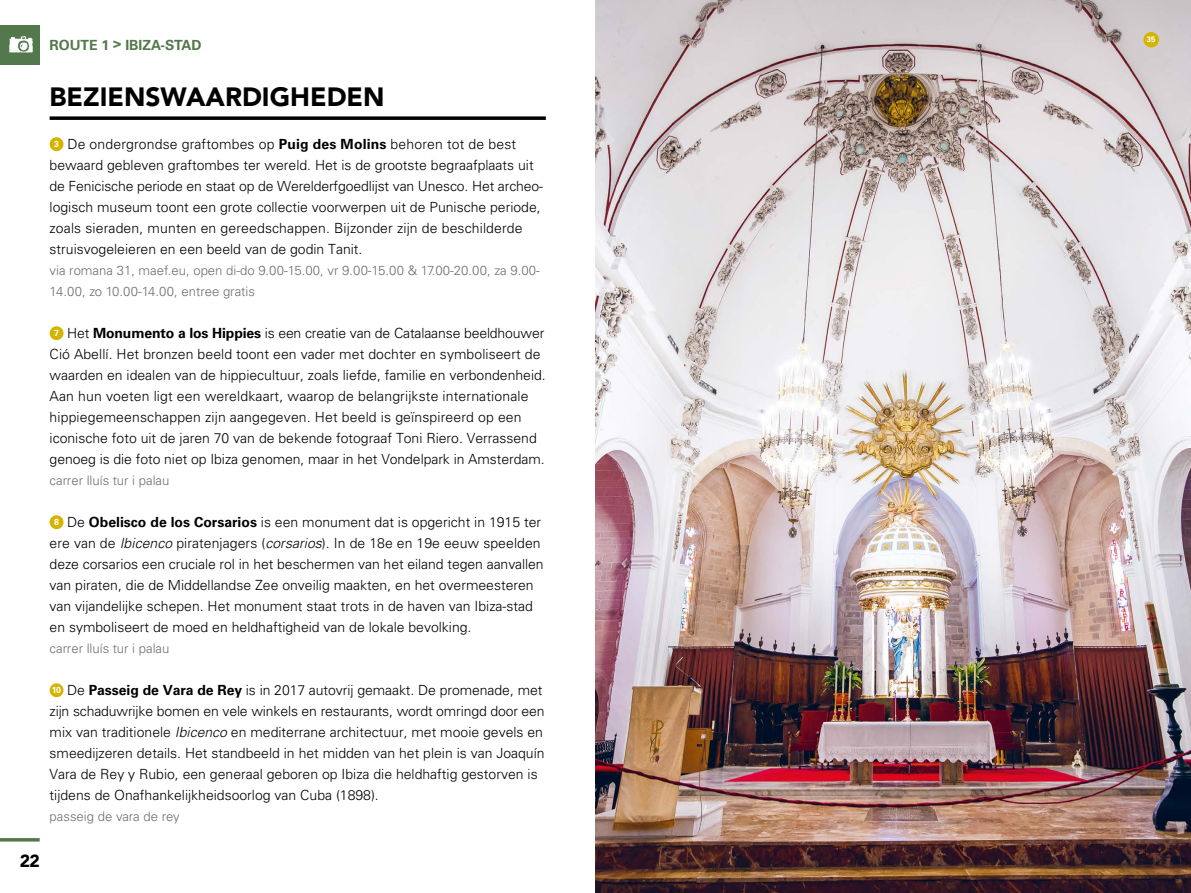
<style>
.page{position:relative;width:1191px;height:893px;background:#fff}
.page>*{position:absolute;margin:0;border:0;box-sizing:border-box;transform-origin:0 0}
.t1{font:900 26.25px "Avenir LT Std";color:#000}
.t2{font:900 17.5px "Avenir LT Std";color:#000}
.t3{font:300 14px/21px "Univers LT Std";color:#000}
.t4{font:700 14px "Univers LT Std";color:#53784b}
.t5{font:300 13.12px/21px "Univers LT Std";color:#706f6f}
.t6{font:700 7.88px "Univers LT Std";color:#fff}
.s1{font-weight:700;font-size:8.75px;color:#fff}
.s2{font-weight:700}
.s3{font-style:italic}
</style>
<div class="page">
<hr style="left:0;top:838px;width:40px;height:3px;background:#53784b">
<img style="left:595px;top:0;width:596px;height:893px">
<div style="left:0;top:25px;width:40px;height:39px;background:#53784b"></div>
<img style="left:9px;top:36px;width:24px;height:17px">
<svg style="left:50px;top:116px;width:496px;height:4px"></svg>
<div style="left:50px;top:137px;width:13px;height:14px;background:#d5b400;border-radius:50%"></div>
<div style="left:50px;top:326px;width:13px;height:14px;background:#d5b400;border-radius:50%"></div>
<div style="left:50px;top:515px;width:13px;height:14px;background:#d5b400;border-radius:50%"></div>
<div style="left:50px;top:683px;width:13px;height:14px;background:#d5b400;border-radius:50%"></div>
<div style="left:1144px;top:33px;width:14px;height:14px;background:#d5b400;border-radius:50%"></div>
<div style="left:1143px;top:32px;width:15px;height:15px;border:1px solid #d5b400;border-radius:50%"></div>
<p class="t4" style="left:50px;top:37px;width:153px">ROUTE 1 &gt; IBIZA-STAD</p>
<h1 class="t1" style="left:50px;top:81px;width:336px">BEZIENSWAARDIGHEDEN</h1>
<p class="t3" style="left:50px;top:133px;width:494px;text-indent:4px"><span class="s1">3</span> De ondergrondse graftombes op <span class="s2">Puig des Molins</span> behoren tot de best bewaard gebleven graftombes ter wereld. Het is de grootste begraafplaats uit de Fenicische periode en staat op de Werelderfgoedlijst van Unesco. Het archeo&shy;logisch museum toont een grote collectie voorwerpen uit de Punische periode, zoals sieraden, munten en gereedschappen. Bijzonder zijn de beschilderde struisvogeleieren en een beeld van de godin Tanit.</p>
<p class="t5" style="left:50px;top:259px;width:492px">via romana 31, maef.eu, open di-do 9.00-15.00, vr 9.00-15.00 &amp; 17.00-20.00, za 9.00-<br>14.00, zo 10.00-14.00, entree gratis</p>
<p class="t3" style="left:50px;top:322px;width:498px;text-indent:4px"><span class="s1">7</span> Het <span class="s2">Monumento a los Hippies</span> is een creatie van de Catalaanse beeldhouwer Ció Abellí. Het bronzen beeld toont een vader met dochter en symboliseert de waarden en idealen van de hippiecultuur, zoals liefde, familie en verbondenheid.<br>Aan hun voeten ligt een wereldkaart, waarop de belangrijkste internationale hippiegemeenschappen zijn aangegeven. Het beeld is geïnspireerd op een iconische foto uit de jaren 70 van de bekende fotograaf Toni Riero. Verrassend genoeg is die foto niet op Ibiza genomen, maar in het Vondelpark in Amsterdam.</p>
<p class="t5" style="left:50px;top:469px;width:121px">carrer lluís tur i palau</p>
<p class="t3" style="left:50px;top:511px;width:495px;text-indent:4px"><span class="s1">8</span> De <span class="s2">Obelisco de los Corsarios</span> is een monument dat is opgericht in 1915 ter ere van de <span class="s3">Ibicenco</span> piratenjagers (<span class="s3">corsarios</span>). In de 18e en 19e eeuw speelden deze corsarios een cruciale rol in het beschermen van het eiland tegen aanvallen van piraten, die de Middellandse Zee onveilig maakten, en het overmeesteren van vijandelijke schepen. Het monument staat trots in de haven van Ibiza-stad en symboliseert de moed en heldhaftigheid van de lokale bevolking.</p>
<p class="t5" style="left:50px;top:637px;width:121px">carrer lluís tur i palau</p>
<p class="t3" style="left:50px;top:679px;width:496px"><span class="s1">10</span> De <span class="s2">Passeig de Vara de Rey</span> is in 2017 autovrij gemaakt. De promenade, met zijn schaduwrijke bomen en vele winkels en restaurants, wordt omringd door een mix van traditionele <span class="s3">Ibicenco</span> en mediterrane architectuur, met mooie gevels en smeedijzeren details. Het standbeeld in het midden van het plein is van Joaquín Vara de Rey y Rubio, een generaal geboren op Ibiza die heldhaftig gestorven is tijdens de Onafhankelijkheidsoorlog van Cuba (1898).</p>
<p class="t5" style="left:50px;top:805px;width:132px">passeig de vara de rey</p>
<p class="t2" style="left:20px;top:850px;width:22px">22</p>
<p class="t6" style="left:1146px;top:35px;width:10px">35</p>
</div>
